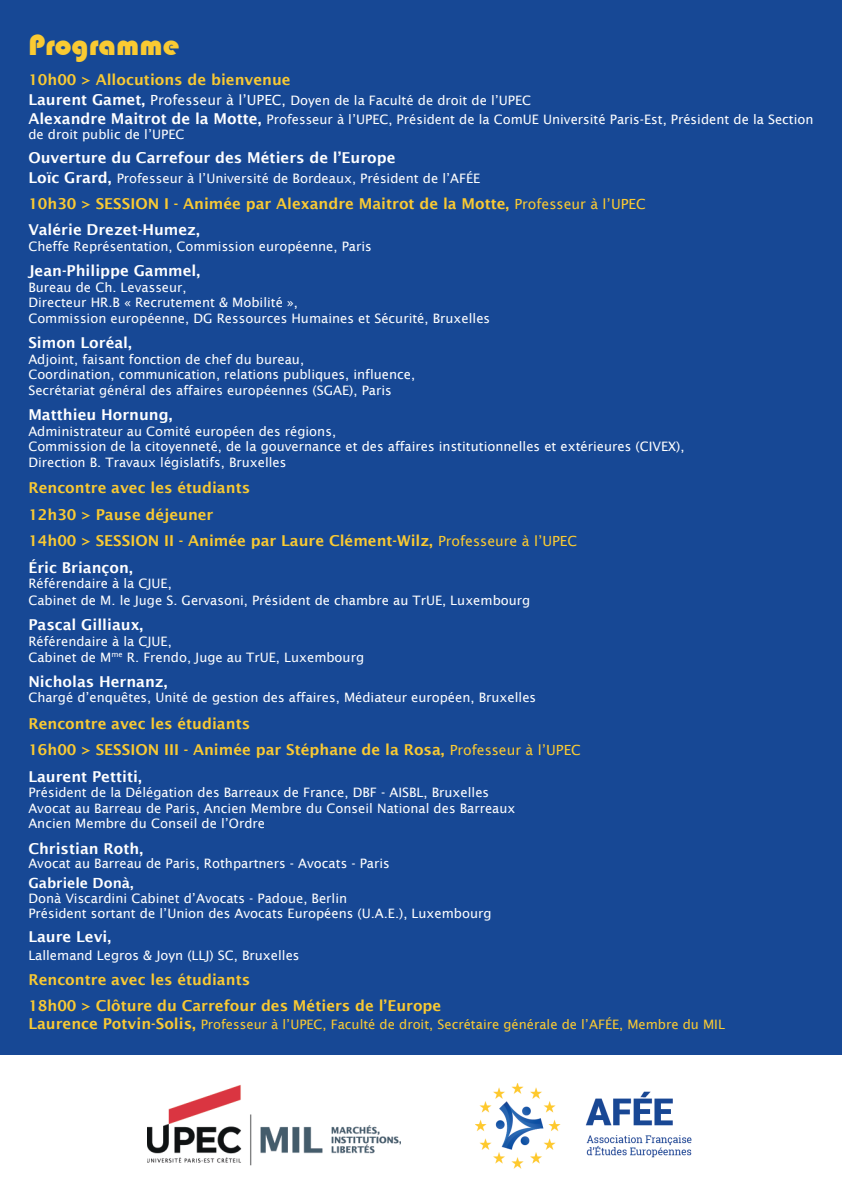
<style>
.page{position:relative;width:842px;height:1191px;background:#fff}
.page>*{position:absolute;margin:0;border:0;box-sizing:border-box;transform-origin:0 0}
.t1{font:30px "Bauhaus 93";color:#faca32}
.t2{font:600 15px/26.4px "Lucida Sans";color:#faca32}
.t3{font:600 15px "Lucida Sans";color:#fff}
.t4{font:600 14px "Lucida Sans";color:#fff}
.t5{font:13px/15.6px "Lucida Sans";color:#fff}
.t6{font:13px "Lucida Sans";color:#faca32}
.s1{font-weight:600;font-size:15px}
.s2{font-size:14px}
.s3{font-weight:400;font-size:14px}
.s4{color:#fff}
</style>
<div class="page">
<div style="left:0;top:0;width:842px;height:1054px;background:#174895"></div>
<img style="left:148px;top:1085px;width:253px;height:81px">
<img style="left:475px;top:1083px;width:217px;height:85px">
<h1 class="t1" style="left:28px;top:28px;width:152px">Programme</h1>
<p class="t2" style="left:28px;top:67px;width:264px">10h00 &gt; Allocutions de bienvenue</p>
<p class="t5" style="left:28px;top:90px;width:787px;line-height:19.2px"><span class="s1">Laurent Gamet,</span> <span class="s2">Professeur à l’UPEC,</span> Doyen de la Faculté de droit de l’UPEC<br><span class="s1">Alexandre Maitrot de la Motte,</span> Professeur à l’UPEC, Président de la ComUE Université Paris-Est, Président de la Section</p>
<p class="t5" style="left:28px;top:127px;width:158px">de droit public de l’UPEC</p>
<p class="t3" style="left:28px;top:149px;width:369px">Ouverture du Carrefour des Métiers de l’Europe</p>
<p class="t5" style="left:28px;top:170px;width:453px"><span class="s1">Loïc Grard,</span> Professeur à l’Université de Bordeaux, Président de l’AFÉE</p>
<p class="t2" style="left:28px;top:190px;width:619px">10h30 &gt; SESSION I - Animée par Alexandre Maitrot de la Motte, <span class="s3">Professeur à l’UPEC<br></span><span class="s4">Valérie Drezet-Humez,</span></p>
<p class="t5" style="left:28px;top:238px;width:345px">Cheffe Représentation, Commission européenne, Paris</p>
<p class="t3" style="left:28px;top:262px;width:173px">Jean-Philippe Gammel,</p>
<p class="t5" style="left:28px;top:279px;width:463px">Bureau de Ch. Levasseur,<br>Directeur HR.B « Recrutement &amp; Mobilité »,<br>Commission européenne, DG Ressources Humaines et Sécurité, Bruxelles</p>
<p class="t3" style="left:28px;top:334px;width:105px">Simon Loréal,</p>
<p class="t5" style="left:28px;top:351px;width:388px">Adjoint, faisant fonction de chef du bureau,<br>Coordination, communication, relations publiques, influence,<br>Secrétariat général des affaires européennes (SGAE), Paris</p>
<p class="t3" style="left:28px;top:406px;width:146px">Matthieu Hornung,</p>
<p class="t5" style="left:28px;top:423px;width:658px">Administrateur au Comité européen des régions,<br>Commission de la citoyenneté, de la gouvernance et des affaires institutionnelles et extérieures (CIVEX),<br>Direction B. Travaux législatifs, Bruxelles</p>
<p class="t2" style="left:28px;top:475px;width:550px">Rencontre avec les étudiants<br>12h30 &gt; Pause déjeuner<br>14h00 &gt; SESSION II - Animée par Laure Clément-Wilz, <span class="s3">Professeure à l’UPEC </span><span class="s4">Éric Briançon,</span></p>
<p class="t5" style="left:28px;top:575px;width:503px;line-height:16.8px">Référendaire à la CJUE,<br>Cabinet de M. le Juge S. Gervasoni, Président de chambre au TrUE, Luxembourg</p>
<p class="t3" style="left:28px;top:616px;width:116px">Pascal Gilliaux,</p>
<p class="t5" style="left:28px;top:633px;width:337px">Référendaire à la CJUE,<br>Cabinet de M<sup>me</sup> R. Frendo, Juge au TrUE, Luxembourg</p>
<p class="t3" style="left:28px;top:673px;width:141px">Nicholas Hernanz,</p>
<p class="t5" style="left:28px;top:690px;width:509px">Chargé d’enquêtes, Unité de gestion des affaires, Médiateur européen, Bruxelles</p>
<p class="t2" style="left:28px;top:710px;width:554px">Rencontre avec les étudiants<br>16h00 &gt; SESSION III - Animée par Stéphane de la Rosa, <span class="s3">Professeur à l’UPEC<br></span><span class="s4">Laurent Pettiti,</span></p>
<p class="t5" style="left:28px;top:784px;width:489px">Président de la Délégation des Barreaux de France, DBF - AISBL, Bruxelles<br>Avocat au Barreau de Paris, Ancien Membre du Conseil National des Barreaux<br>Ancien Membre du Conseil de l’Ordre</p>
<p class="t3" style="left:28px;top:839px;width:116px">Christian Roth,</p>
<p class="t5" style="left:28px;top:855px;width:363px">Avocat au Barreau de Paris, Rothpartners - Avocats - Paris</p>
<p class="t4" style="left:28px;top:874px;width:107px">Gabriele Donà,</p>
<p class="t5" style="left:28px;top:890px;width:465px">Donà Viscardini Cabinet d’Avocats - Padoue, Berlin<br>Président sortant de l’Union des Avocats Européens (U.A.E.), Luxembourg</p>
<p class="t3" style="left:28px;top:928px;width:84px">Laure Levi,</p>
<p class="t5" style="left:28px;top:947px;width:273px">Lallemand Legros &amp; Joyn (LLJ) SC, Bruxelles</p>
<p class="t2" style="left:28px;top:967px;width:414px;line-height:25.2px">Rencontre avec les étudiants<br>18h00 &gt; Clôture du Carrefour des Métiers de l’Europe</p>
<p class="t6" style="left:28px;top:1016px;width:698px"><span class="s1">Laurence Potvin-Solis,</span> Professeur à l’UPEC, Faculté de droit, Secrétaire générale de l’AFÉE, Membre du MIL</p>
</div>
